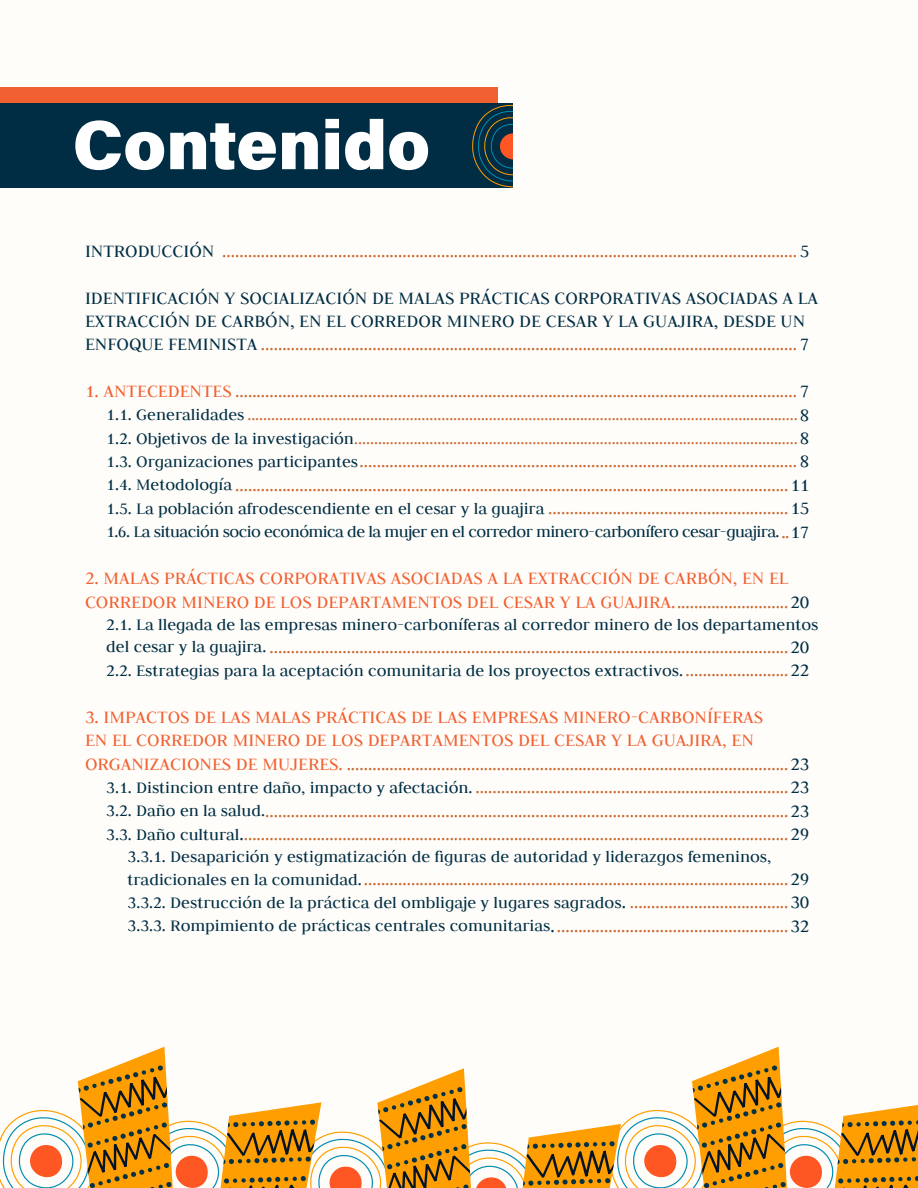
<style>
.page{position:relative;width:918px;height:1188px;background:#fefdf9}
.page>*{position:absolute;margin:0;border:0;box-sizing:border-box;transform-origin:0 0}
.Introducción{font:900 69.45px "Acumin Pro";color:#fff}
.contenido{font:19.5px "Judson";color:#cd6830}
.t1{font:19.5px/23.4px "Judson";color:#f16031}
.t2{font:19.5px/23.4px "Judson";color:#002d44}
.t3{font:18px "Judson";color:#002d44}
.t4{font:18px "Judson";color:#cd6830}
.t5{font:18px "Judson";letter-spacing:-.03em;color:#002d44}
.s1{color:#002d44}
.s2{color:#cd6830}
.s3{color:#f16031}
.s4{font-size:19.5px;color:#002d44}
.s5{font-size:18px;color:#002d44}
.s6{font-size:19.5px;color:#cd6830}
.s7{font-size:19.5px}
</style>
<div class="page">
<div style="left:0;top:87px;width:498px;height:85px;background:#f16031"></div>
<div style="left:0;top:103px;width:513px;height:85px;background:#002d44"></div>
<svg style="left:472px;top:105px;width:41px;height:83px"></svg>
<svg style="left:0;top:1047px;width:918px;height:141px"></svg>
<p class="Introducción" style="left:73px;top:96px;width:359px">Contenido</p>
<p class="contenido" style="left:85px;top:239px;width:726px"><span class="s1">INTRODUCCIÓN</span> ...................................................................................................................................... <span class="s1">5</span></p>
<p class="t2" style="left:85px;top:285px;width:735px">IDENTIFICACIÓN Y SOCIALIZACIÓN DE MALAS PRÁCTICAS CORPORATIVAS ASOCIADAS A LA<br>EXTRACCIÓN DE CARBÓN, EN EL CORREDOR MINERO DE CESAR Y LA GUAJIRA, DESDE UN<br>ENFOQUE FEMINISTA <span class="s2">.............................................................................................................................</span> 7</p>
<p class="contenido" style="left:85px;top:380px;width:726px"><span class="s3">1. ANTECEDENTES</span> ................................................................................................................................... <span class="s1">7</span></p>
<p class="t4" style="left:106px;top:404px;width:705px"><span class="s1">1.1. Generalidades</span> ...........................................................................................................................................<span class="s4">8</span></p>
<p class="t4" style="left:106px;top:427px;width:705px"><span class="s1">1.2. Objetivos de la investigación</span>................................................................................................................<span class="s4">8</span></p>
<p class="contenido" style="left:106px;top:450px;width:705px"><span class="s5">1.3. Organizaciones participantes</span>...................................................................................................... <span class="s1">8</span></p>
<p class="contenido" style="left:106px;top:473px;width:705px"><span class="s5">1.4. Metodología</span> .................................................................................................................................<span class="s1">11</span></p>
<p class="contenido" style="left:106px;top:497px;width:705px"><span class="s5">1.5. La población afrodescendiente en el cesar y la guajira</span> ........................................................<span class="s1">15</span></p>
<p class="t5" style="left:106px;top:521px;width:705px">1.6. La situación socio económica de la mujer en el corredor minero-carbonífero cesar-guajira. <span class="s6">..</span><span class="s7">17</span></p>
<p class="t1" style="left:85px;top:566px;width:726px">2. MALAS PRÁCTICAS CORPORATIVAS ASOCIADAS A LA EXTRACCIÓN DE CARBÓN, EN EL<br>CORREDOR MINERO DE LOS DEPARTAMENTOS DEL CESAR Y LA GUAJIRA.<span class="s2">..........................</span><span class="s1">20</span></p>
<p class="t3" style="left:106px;top:614px;width:714px">2.1. La llegada de las empresas minero-carboníferas al corredor minero de los departamentos</p>
<p class="contenido" style="left:106px;top:635px;width:705px"><span class="s5">del cesar y la guajira.</span> .........................................................................................................................<span class="s1">20</span></p>
<p class="t3" style="left:106px;top:659px;width:705px">2.2. Estrategias para la aceptación comunitaria de los proyectos extractivos. <span class="s6">........................</span><span class="s7">22</span></p>
<p class="t1" style="left:85px;top:705px;width:726px">3. IMPACTOS DE LAS MALAS PRÁCTICAS DE LAS EMPRESAS MINERO-CARBONÍFERAS<br>EN EL CORREDOR MINERO DE LOS DEPARTAMENTOS DEL CESAR Y LA GUAJIRA, EN<br>ORGANIZACIONES DE MUJERES. <span class="s2">.......................................................................................................</span><span class="s1">23</span></p>
<p class="contenido" style="left:106px;top:776px;width:705px"><span class="s5">3.1. Distincion entre daño, impacto y afectación.</span> .........................................................................<span class="s1">23</span></p>
<p class="contenido" style="left:106px;top:799px;width:705px"><span class="s5">3.2. Daño en la salud.</span>..........................................................................................................................<span class="s1">23</span></p>
<p class="contenido" style="left:106px;top:822px;width:705px"><span class="s5">3.3. Daño cultural</span><span class="s1">.</span>...............................................................................................................................<span class="s1">29</span></p>
<p class="t3" style="left:128px;top:846px;width:645px">3.3.1. Desaparición y estigmatización de figuras de autoridad y liderazgos femeninos,</p>
<p class="contenido" style="left:128px;top:867px;width:683px"><span class="s5">tradicionales en la comunidad.</span>...................................................................................................<span class="s1">29</span></p>
<p class="t3" style="left:128px;top:892px;width:683px">3.3.2. Destrucción de la práctica del ombligaje y lugares sagrados<span class="s7">.</span> <span class="s6">.....................................</span><span class="s7">30</span></p>
<p class="contenido" style="left:128px;top:914px;width:683px"><span class="s5">3.3.3. Rompimiento de prácticas centrales comunitarias</span><span class="s1">.</span> ......................................................<span class="s1">32</span></p>
</div>
